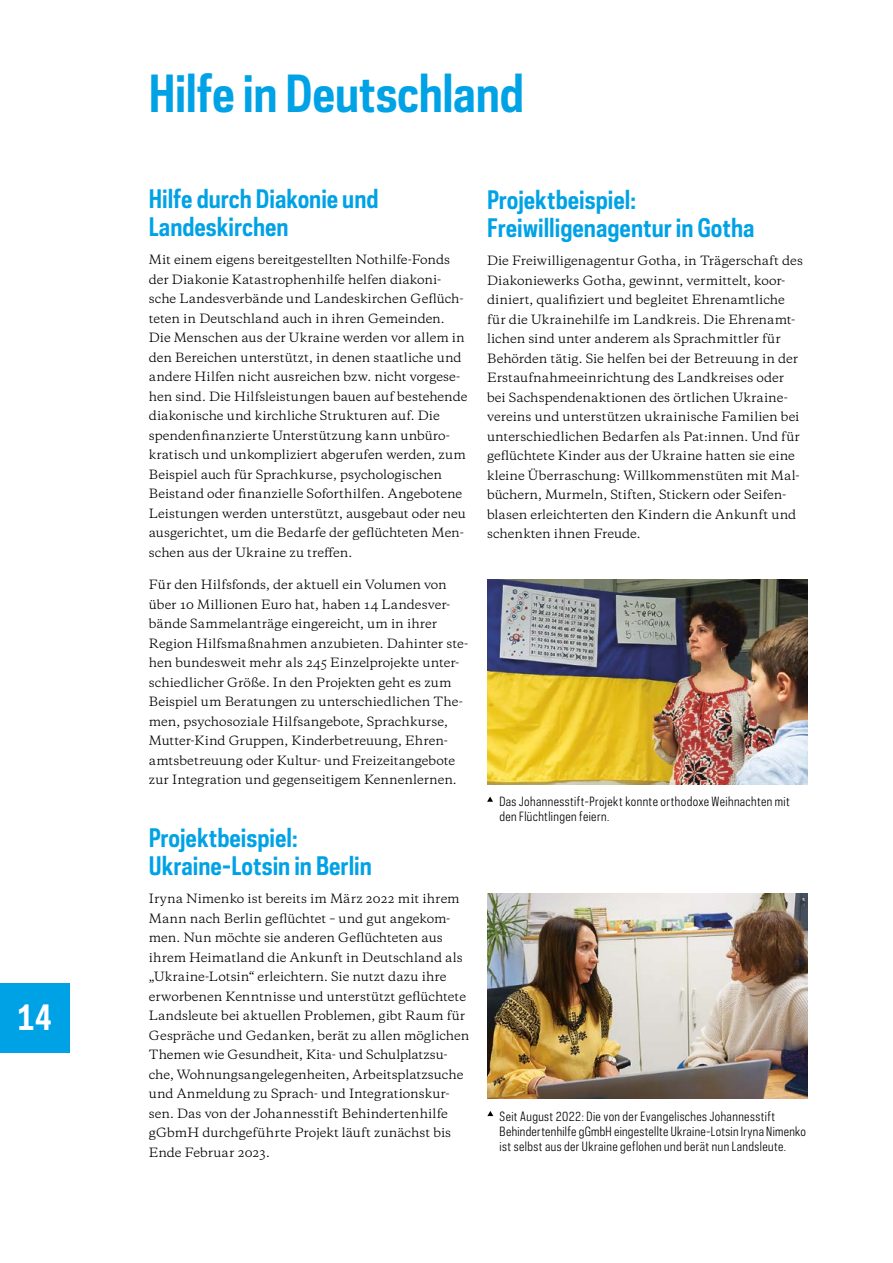
<style>
.page{position:relative;width:893px;height:1263px;background:#fff}
.page>*{position:absolute;margin:0;border:0;box-sizing:border-box;transform-origin:0 0}
.t1{font:700 48px "Polaris Condensed";letter-spacing:-.01em;color:#00a2e6}
.t2{font:700 33px "Polaris Condensed";color:#fff}
.t3{font:700 24px/28.5px "Polaris Condensed";color:#00a2e6}
.t4{font:12px/19.5px "Galaxie Copernicus";color:#000}
.t5{font:12px/15px "Polaris Condensed";letter-spacing:.035em;color:#000}
</style>
<div class="page">
<div style="left:0;top:983px;width:70px;height:70px;background:#00a2e6"></div>
<img style="left:487px;top:579px;width:321px;height:205px">
<img style="left:487px;top:893px;width:321px;height:205px">
<svg style="left:487px;top:796px;width:6px;height:6px"></svg>
<svg style="left:487px;top:1111px;width:6px;height:5px"></svg>
<h2 class="t2" style="left:18px;top:995px;width:36px">14</h2>
<h1 class="t1" style="left:149px;top:61px;width:377px">Hilfe in Deutschland</h1>
<h3 class="t3" style="left:149px;top:184px;width:231px">Hilfe durch Diakonie und<br>Landeskirchen</h3>
<p class="t4" style="left:149px;top:250px;width:320px">Mit einem eigens bereitgestellten Nothilfe-Fonds der Diakonie Katastrophenhilfe helfen diakoni&shy;sche Landesverbände und Landeskirchen Geflüch&shy;teten in Deutschland auch in ihren Gemeinden.<br>Die Menschen aus der Ukraine werden vor allem in den Bereichen unterstützt, in denen staatliche und andere Hilfen nicht ausreichen bzw. nicht vorgese&shy;hen sind. Die Hilfsleistungen bauen auf bestehende diakonische und kirchliche Strukturen auf. Die spendenfinanzierte Unterstützung kann unbüro&shy;kratisch und unkompliziert abgerufen werden, zum Beispiel auch für Sprachkurse, psychologischen Beistand oder finanzielle Soforthilfen. Angebotene Leistungen werden unterstützt, ausgebaut oder neu ausgerichtet, um die Bedarfe der geflüchteten Men&shy;schen aus der Ukraine zu treffen.</p>
<p class="t4" style="left:149px;top:575px;width:321px">Für den Hilfsfonds, der aktuell ein Volumen von über 10 Millionen Euro hat, haben 14 Landesver&shy;bände Sammelanträge eingereicht, um in ihrer Region Hilfsmaßnahmen anzubieten. Dahinter ste&shy;hen bundesweit mehr als 245 Einzelprojekte unter&shy;schiedlicher Größe. In den Projekten geht es zum Beispiel um Beratungen zu unterschiedlichen The&shy;men, psychosoziale Hilfsangebote, Sprachkurse, Mutter-Kind Gruppen, Kinderbetreuung, Ehren&shy;amtsbetreuung oder Kultur- und Freizeitangebote zur Integration und gegenseitigem Kennenlernen.</p>
<h3 class="t3" style="left:149px;top:823px;width:225px">Projektbeispiel:<br>Ukraine-Lotsin in Berlin</h3>
<p class="t4" style="left:149px;top:889px;width:322px">Iryna Nimenko ist bereits im März 2022 mit ihrem Mann nach Berlin geflüchtet – und gut angekom&shy;men. Nun möchte sie anderen Geflüchteten aus ihrem Heimatland die Ankunft in Deutschland als „Ukraine-Lotsin“ erleichtern. Sie nutzt dazu ihre erworbenen Kenntnisse und unterstützt geflüchtete Landsleute bei aktuellen Problemen, gibt Raum für Gespräche und Gedanken, berät zu allen möglichen Themen wie Gesundheit, Kita- und Schulplatzsu&shy;che, Wohnungsangelegenheiten, Arbeitsplatzsuche und Anmeldung zu Sprach- und Integrationskur&shy;sen. Das von der Johannesstift Behindertenhilfe gGbmH durchgeführte Projekt läuft zunächst bis Ende Februar 2023.</p>
<h3 class="t3" style="left:487px;top:185px;width:269px">Projektbeispiel:<br>Freiwilligenagentur in Gotha</h3>
<p class="t4" style="left:487px;top:251px;width:317px">Die Freiwilligenagentur Gotha, in Trägerschaft des Diakoniewerks Gotha, gewinnt, vermittelt, koor&shy;diniert, qualifiziert und begleitet Ehrenamtliche für die Ukrainehilfe im Landkreis. Die Ehrenamt&shy;lichen sind unter anderem als Sprachmittler für Behörden tätig. Sie helfen bei der Betreuung in der Erstaufnahmeeinrichtung des Landkreises oder bei Sachspendenaktionen des örtlichen Ukraine&shy;vereins und unterstützen ukrainische Familien bei unterschiedlichen Bedarfen als Pat:innen. Und für geflüchtete Kinder aus der Ukraine hatten sie eine kleine Überraschung: Willkommenstüten mit Mal&shy;büchern, Murmeln, Stiften, Stickern oder Seifen&shy;blasen erleichterten den Kindern die Ankunft und schenkten ihnen Freude.</p>
<p class="t5" style="left:499px;top:794px;width:292px">Das Johannesstift-Projekt konnte orthodoxe Weihnachten mit den Flüchtlingen feiern.</p>
<p class="t5" style="left:500px;top:1108px;width:308px">Seit August 2022: Die von der Evangelisches Johannesstift<br>Behindertenhilfe gGmbH eingestellte Ukraine-Lotsin Iryna Nimenko ist selbst aus der Ukraine geflohen und berät nun Landsleute.</p>
</div>
